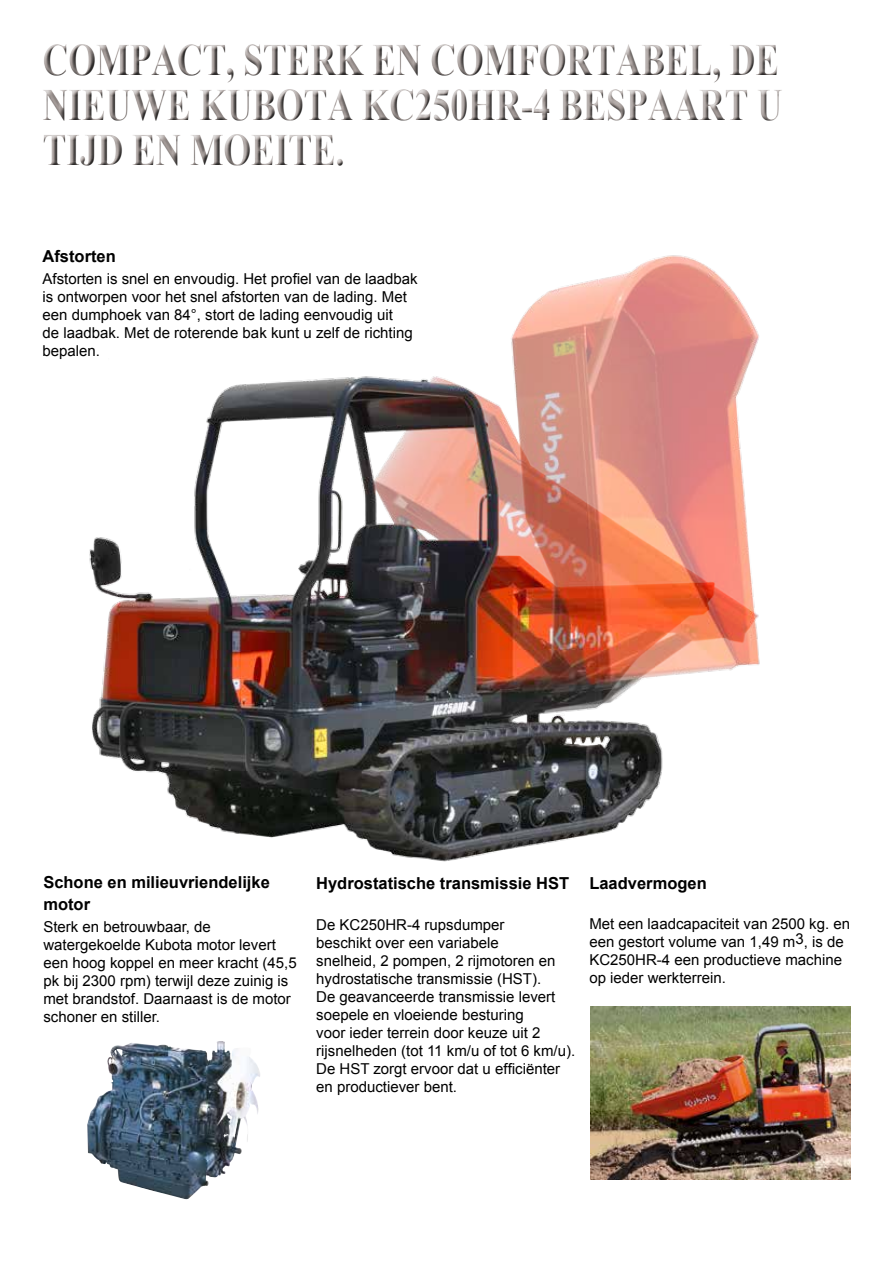
<style>
.page{position:relative;width:893px;height:1263px;background:#fff}
.page>*{position:absolute;margin:0;border:0;box-sizing:border-box;transform-origin:0 0}
.t1{font:700 45px/45px "Times New Roman";letter-spacing:-.01em;color:#a59c99;text-align:justify;scale:.8 1}
.t2{font:700 16.5px/21.6px "Arial";color:#000}
.t3{font:15px/18px "Arial";color:#000}
</style>
<div class="page">
<div style="left:40px;top:43px;width:747px;height:127px;background:#000;opacity:.75"></div>
<img style="left:89px;top:255px;width:671px;height:607px">
<img style="left:590px;top:1006px;width:260px;height:173px">
<img style="left:87px;top:1042px;width:173px;height:158px">
<h1 class="t1" style="left:43px;top:37px;width:927px">COMPACT, STERK EN COMFORTABEL, DE NIEUWE KUBOTA KC250HR-4 BESPAART U TIJD EN MOEITE.</h1>
<p class="t2" style="left:43px;top:246px;width:75px">Afstorten</p>
<p class="t3" style="left:43px;top:270px;width:377px">Afstorten is snel en envoudig. Het profiel van de laadbak is ontworpen voor het snel afstorten van de lading. Met een dumphoek van 84°, stort de lading eenvoudig uit<br>de laadbak. Met de roterende bak kunt u zelf de richting bepalen.</p>
<p class="t2" style="left:43px;top:872px;width:228px">Schone en milieuvriendelijke motor</p>
<p class="t3" style="left:43px;top:917px;width:255px">Sterk en betrouwbaar, de watergekoelde Kubota motor levert een hoog koppel en meer kracht (45,5 pk bij 2300 rpm) terwijl deze zuinig is met brandstof. Daarnaast is de motor schoner en stiller.</p>
<p class="t2" style="left:316px;top:873px;width:255px">Hydrostatische transmissie HST</p>
<p class="t3" style="left:316px;top:916px;width:261px">De KC250HR-4 rupsdumper<br>beschikt over een variabele<br>snelheid, 2 pompen, 2 rijmotoren en hydrostatische transmissie (HST).<br>De geavanceerde transmissie levert soepele en vloeiende besturing<br>voor ieder terrein door keuze uit 2 rijsnelheden (tot 11 km/u of tot 6 km/u).<br>De HST zorgt ervoor dat u efficiënter en productiever bent.</p>
<p class="t2" style="left:589px;top:873px;width:119px">Laadvermogen</p>
<p class="t3" style="left:589px;top:915px;width:262px">Met een laadcapaciteit van 2500 kg. en een gestort volume van 1,49 m3, is de<br>KC250HR-4 een productieve machine op ieder werkterrein.</p>
</div>
